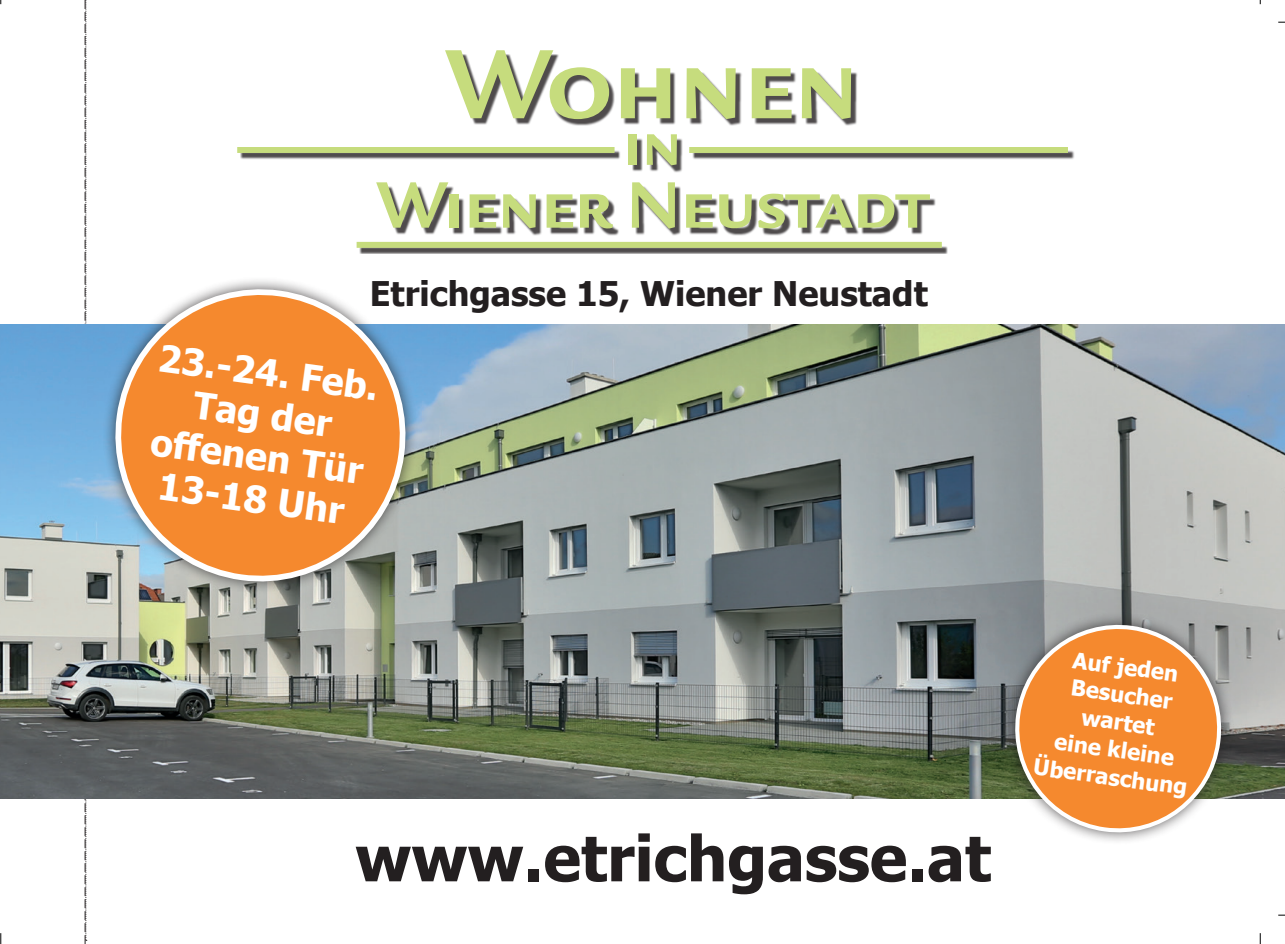
<style>
.page{position:relative;width:1285px;height:944px;background:#fff}
.page>*{position:absolute;margin:0;border:0;box-sizing:border-box;transform-origin:0 0}
.t1{font:700 107.1px "Legacy Sans ITC Pro";color:#c6dc7d}
.t2{font:700 71.4px "Legacy Sans ITC Pro";color:#c6dc7d}
.t3{font:700 65.4px "Legacy Sans ITC Pro";color:#c6dc7d}
.t4{font:700 63px "Tahoma";color:#231f20}
.t5{font:700 36.9px/42.6px "Tahoma";color:#fff;text-align:center}
.t6{font:700 33.9px "Tahoma";color:#231f20}
.t7{font:700 22.2px/27.9px "Tahoma";color:#fff;text-align:center}
</style>
<div class="page">
<svg style="left:85px;top:0;width:2px;height:944px"></svg>
<img style="left:0;top:324px;width:1284px;height:475px">
<div style="left:102px;top:276px;width:317px;height:318px;background:#231f20;opacity:.75"></div>
<svg style="left:102px;top:276px;width:316px;height:312px;background:#dda06b"></svg>
<div style="left:240px;top:54px;width:834px;height:200px;background:#231f20;opacity:.8"></div>
<div style="left:237px;top:147px;width:377px;height:6px;background:#c6dc7d"></div>
<div style="left:356px;top:242px;width:585px;height:6px;background:#c6dc7d"></div>
<div style="left:689px;top:147px;width:378px;height:6px;background:#c6dc7d"></div>
<div style="left:1001px;top:612px;width:233px;height:233px;background:#231f20;opacity:.75"></div>
<svg style="left:1005px;top:616px;width:224px;height:221px;background:#da985e"></svg>
<svg style="left:1278px;top:21px;width:6px;height:2px"></svg>
<svg style="left:1278px;top:914px;width:6px;height:2px"></svg>
<svg style="left:0;top:933px;width:2px;height:11px"></svg>
<h1 class="t1" style="left:446px;top:21px;width:414px">Wohnen</h1>
<h3 class="t3" style="left:623px;top:106px;width:60px">in</h3>
<h2 class="t2" style="left:377px;top:163px;width:553px">Wiener Neustadt</h2>
<h3 class="t6" style="left:369px;top:270px;width:559px">Etrichgasse 15, Wiener Neustadt</h3>
<h3 class="t5" style="left:161px;top:337px;width:223px;rotate:8deg">23.-24. Feb.<br>Tag der<br>off enen Tür<br>13-18 Uhr</h3>
<h3 class="t4" style="left:355px;top:814px;width:637px">www.etrichgasse.at</h3>
<p class="t7" style="left:1050px;top:643px;width:157px;rotate:8deg">Auf jeden<br>Besucher wartet<br>eine kleine<br>Überraschung</p>
</div>
